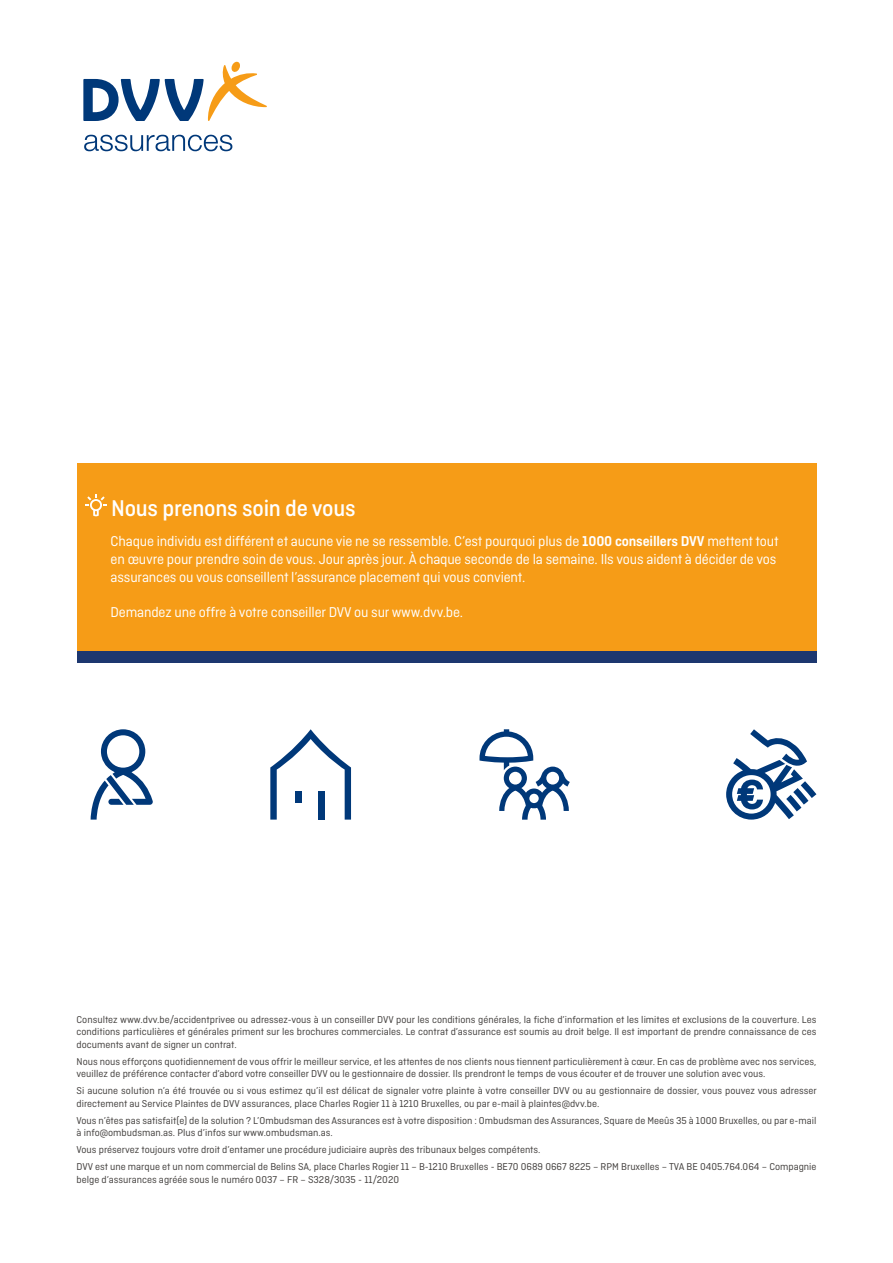
<style>
.page{position:relative;width:893px;height:1263px;background:#fff}
.page>*{position:absolute;margin:0;border:0;box-sizing:border-box;transform-origin:0 0}
.t1{font:500 24px "Ciutadella";letter-spacing:-.01em;color:#fff}
.t2{font:15px/18px "Ciutadella";letter-spacing:-.01em;color:#fff}
.t3{font:10.5px/12.6px "Ciutadella";color:#423f3d}
.s1{font-weight:600}
</style>
<div class="page">
<div style="left:77px;top:650px;width:739px;height:13px;background:#1d376f"></div>
<svg style="left:479px;top:729px;width:91px;height:91px"></svg>
<svg style="left:270px;top:729px;width:81px;height:91px"></svg>
<svg style="left:91px;top:729px;width:62px;height:91px"></svg>
<svg style="left:726px;top:729px;width:90px;height:91px"></svg>
<div style="left:77px;top:463px;width:739px;height:188px;background:#f69c17"></div>
<svg style="left:85px;top:494px;width:22px;height:22px"></svg>
<svg style="left:83px;top:62px;width:184px;height:59px"></svg>
<svg style="left:84px;top:135px;width:148px;height:16px"></svg>
<h1 class="t1" style="left:111px;top:494px;width:246px">Nous prenons soin de vous</h1>
<p class="t2" style="left:111px;top:532px;width:670px">Chaque individu est différent et aucune vie ne se ressemble. C’est pourquoi plus de <span class="s1">1000 conseillers DVV</span> mettent tout en œuvre pour prendre soin de vous. Jour après jour. À chaque seconde de la semaine. Ils vous aident à décider de vos assurances ou vous conseillent l’assurance placement qui vous convient.</p>
<h2 class="t2" style="left:111px;top:603px;width:354px">Demandez une offre à votre conseiller DVV ou sur www.dvv.be.</h2>
<p class="t3" style="left:77px;top:1013px;width:741px;text-align:justify">Consultez www.dvv.be/accidentprivee ou adressez-vous à un conseiller DVV pour les conditions générales, la fiche d’information et les limites et exclusions de la couverture. Les conditions particulières et générales priment sur les brochures commerciales. Le contrat d’assurance est soumis au droit belge. Il est important de prendre connaissance de ces documents avant de signer un contrat.</p>
<p class="t3" style="left:77px;top:1055px;width:741px">Nous nous efforçons quotidiennement de vous offrir le meilleur service, et les attentes de nos clients nous tiennent particulièrement à cœur. En cas de problème avec nos services, veuillez de préférence contacter d’abord votre conseiller DVV ou le gestionnaire de dossier. Ils prendront le temps de vous écouter et de trouver une solution avec vous.</p>
<p class="t3" style="left:77px;top:1084px;width:742px">Si aucune solution n’a été trouvée ou si vous estimez qu’il est délicat de signaler votre plainte à votre conseiller DVV ou au gestionnaire de dossier, vous pouvez vous adresser directement au Service Plaintes de DVV assurances, place Charles Rogier 11 à 1210 Bruxelles, ou par e-mail à plaintes@dvv.be.</p>
<p class="t3" style="left:77px;top:1114px;width:741px">Vous n’êtes pas satisfait(e) de la solution ? L’Ombudsman des Assurances est à votre disposition : Ombudsman des Assurances, Square de Meeûs 35 à 1000 Bruxelles, ou par e-mail à info@ombudsman.as. Plus d’infos sur www.ombudsman.as.</p>
<p class="t3" style="left:77px;top:1141px;width:741px;line-height:16.8px">Vous préservez toujours votre droit d’entamer une procédure judiciaire auprès des tribunaux belges compétents.<br>DVV est une marque et un nom commercial de Belins SA, place Charles Rogier 11 – B-1210 Bruxelles - BE70 0689 0667 8225 – RPM Bruxelles – TVA BE 0405.764.064 – Compagnie</p>
<p class="t3" style="left:77px;top:1173px;width:324px">belge d’assurances agréée sous le numéro 0037 – FR – S328/3035 - 11/2020</p>
</div>
